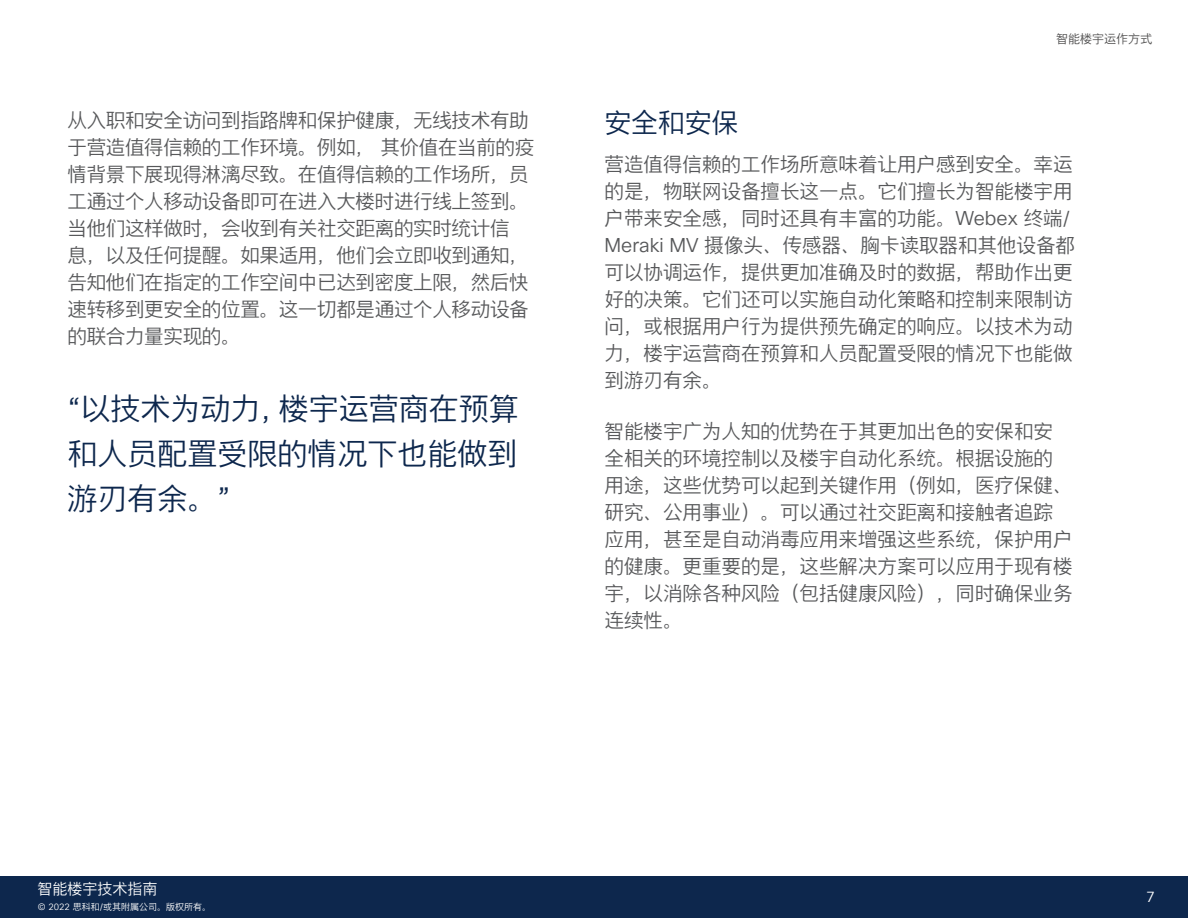
<style>
.page{position:relative;width:1188px;height:918px;background:#fff}
.page>*{position:absolute;margin:0;border:0;box-sizing:border-box;transform-origin:0 0}
.pull_quot_copy{font:30px/45px "Cisco Sans CHS Light";color:#0d274d;text-align:justify}
.Subhead2_midnight_bl{font:27px "Cisco Sans CHS Light";letter-spacing:-.01em;color:#0d274d}
.Body_13_16_5{font:19.5px/27px "Cisco Sans CHS Light";color:#57585a}
.t1{font:15px "Cisco Sans CHS Light";color:#fff}
.t2{font:15px "Cisco Sans TT Light";color:#fff}
.t3{font:12px "Cisco Sans CHS Light";color:#4d4c4c}
.t4{font:9px "Cisco Sans CHS Light";color:#fff}
.s1{font-family:"Cisco Sans TT Light"}
</style>
<div class="page">
<div style="left:0;top:876px;width:1188px;height:42px;background:#0d274d"></div>
<p class="t3" style="left:1056px;top:31px;width:97px">智能楼宇运作方式</p>
<p class="Body_13_16_5" style="left:68px;top:106px;width:468px">从入职和安全访问到指路牌和保护健康，无线技术有助于营造值得信赖的工作环境。例如，其价值在当前的疫情背景下展现得淋漓尽致。在值得信赖的工作场所，员工通过个人移动设备即可在进入大楼时进行线上签到。当他们这样做时，会收到有关社交距离的实时统计信<br>息，以及任何提醒。如果适用，他们会立即收到通知，告知他们在指定的工作空间中已达到密度上限，然后快速转移到更安全的位置。这一切都是通过个人移动设备的联合力量实现的。</p>
<p class="Subhead2_midnight_bl" style="left:604px;top:105px;width:135px">安全和安保</p>
<p class="Body_13_16_5" style="left:604px;top:150px;width:472px">营造值得信赖的工作场所意味着让用户感到安全。幸运的是，物联网设备擅长这一点。它们擅长为智能楼宇用户带来安全感，同时还具有丰富的功能。<span class="s1">Webex</span> 终端<span class="s1">/<br>Meraki MV</span> 摄像头、传感器、胸卡读取器和其他设备都可以协调运作，提供更加准确及时的数据，帮助作出更好的决策。它们还可以实施自动化策略和控制来限制访问，或根据用户行为提供预先确定的响应。以技术为动力，楼宇运营商在预算和人员配置受限的情况下也能做到游刃有余。</p>
<p class="Body_13_16_5" style="left:604px;top:417px;width:469px">智能楼宇广为人知的优势在于其更加出色的安保和安全相关的环境控制以及楼宇自动化系统。根据设施的用途，这些优势可以起到关键作用（例如，医疗保健、研究、公用事业）。可以通过社交距离和接触者追踪应用，甚至是自动消毒应用来增强这些系统，保护用户的健康。更重要的是，这些解决方案可以应用于现有楼宇，以消除各种风险（包括健康风险），同时确保业务连续性。</p>
<p class="pull_quot_copy" style="left:68px;top:386px;width:453px">“以技术为动力，楼宇运营商在预算和人员配置受限的情况下也能做到游刃有余。”</p>
<p class="t1" style="left:38px;top:879px;width:121px">智能楼宇技术指南</p>
<p class="t4" style="left:38px;top:901px;width:175px"><span class="s1">© 2022</span> 思科和<span class="s1">/</span>或其附属公司。版权所有。</p>
<p class="t2" style="left:1146px;top:887px;width:10px">7</p>
</div>
